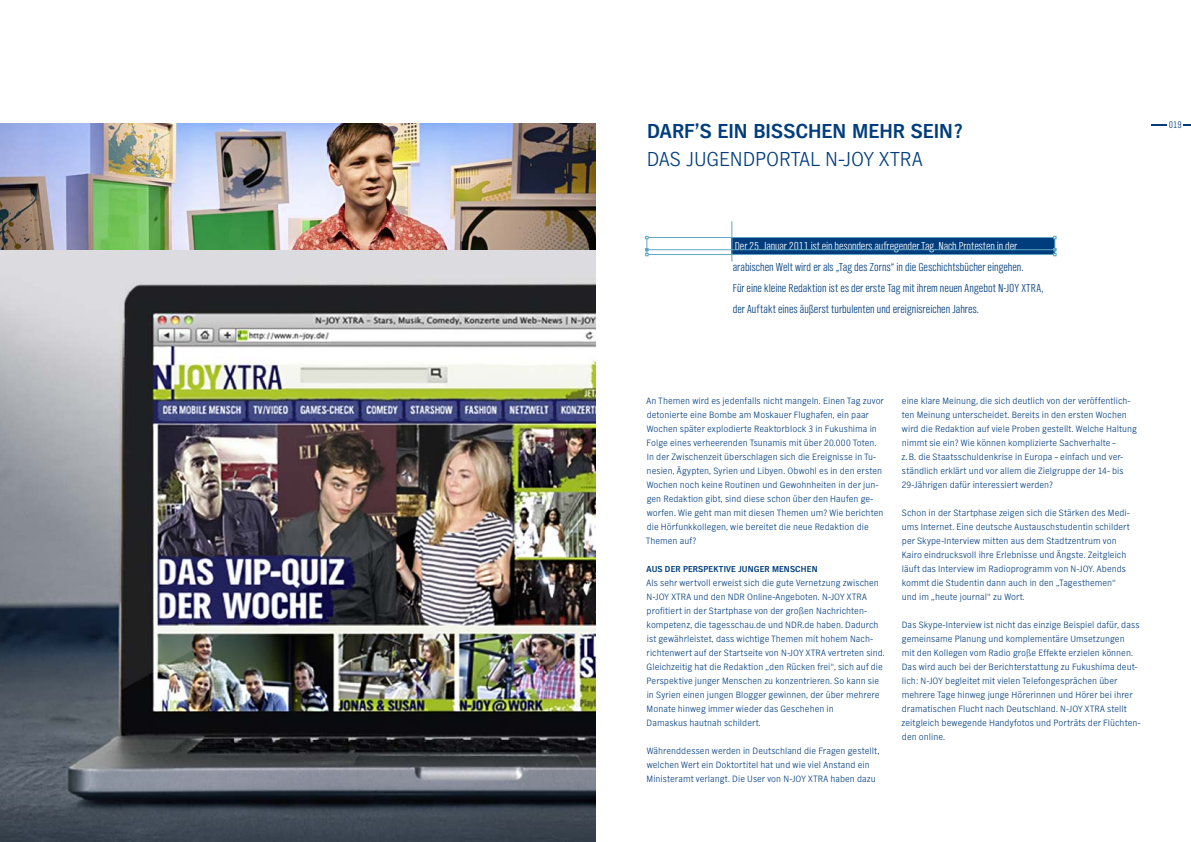
<style>
.page{position:relative;width:1191px;height:842px;background:#fff}
.page>*{position:absolute;margin:0;border:0;box-sizing:border-box;transform-origin:0 0}
.t1{font:700 21px "NDR Sans";color:#013d7d}
.t2{font:300 21px "NDR Sans";letter-spacing:-.005em;color:#013d7d}
.t3{font:300 12px/21px "NDR Sans Cond";color:#013d7d}
.t4{font:300 12px "NDR Sans Cond";letter-spacing:-.01em;color:#fff}
.t5{font:300 10px "NDR Sans Cond";color:#013d7d}
.t6{font:300 9.5px/14px "NDR Sans";letter-spacing:.005em;color:#013d7d}
.t7{font:700 9px "NDR Sans";letter-spacing:.015em;color:#013d7d}
</style>
<div class="page">
<img style="left:0;top:250px;width:595px;height:592px">
<div style="left:731px;top:237px;width:323px;height:18px;background:#013d7d"></div>
<hr style="left:731px;top:221px;width:1px;height:41px;background:#5ea7c4">
<div style="left:646px;top:237px;width:409px;height:18px;border:1px solid #5ea7c4"></div>
<hr style="left:646px;top:249px;width:409px;height:1px;background:#5ea7c4">
<svg style="left:645px;top:248px;width:3px;height:8px"></svg>
<svg style="left:1053px;top:248px;width:3px;height:8px"></svg>
<svg style="left:1151px;top:124px;width:16px;height:2px"></svg>
<svg style="left:1183px;top:124px;width:8px;height:2px"></svg>
<img style="left:0;top:124px;width:595px;height:126px">
<h1 class="t1" style="left:647px;top:119px;width:317px">DARF’S EIN BISSCHEN MEHR SEIN?</h1>
<h1 class="t2" style="left:647px;top:147px;width:60px">Das Jugendportal</h1>
<h1 class="t2" style="left:825px;top:147px;width:99px">N-JOY XTRA</h1>
<p class="t4" style="left:735px;top:239px;width:284px">Der 25. Januar 2011 ist ein besonders aufregender Tag. Nach Protesten in der</p>
<p class="t3" style="left:733px;top:256px;width:312px">arabischen Welt wird er als „Tag des Zorns“ in die Geschichtsbücher eingehen.<br>Für eine kleine Redaktion ist es der erste Tag mit ihrem neuen Angebot N-JOY XTRA, der Auftakt eines äußerst turbulenten und ereignisreichen Jahres.</p>
<p class="t5" style="left:1169px;top:119px;width:14px">019</p>
<p class="t6" style="left:646px;top:393px;width:239px">An Themen wird es jedenfalls nicht mangeln. Einen Tag zuvor detonierte eine Bombe am Moskauer Flughafen, ein paar Wochen später explodierte Reaktorblock 3 in Fukushima in Folge eines verheerenden Tsunamis mit über 20.000 Toten.<br>In der Zwischenzeit überschlagen sich die Ereignisse in Tu&shy;nesien, Ägypten, Syrien und Libyen. Obwohl es in den ersten Wochen noch keine Routinen und Gewohnheiten in der jun&shy;gen Redaktion gibt, sind diese schon über den Haufen ge&shy;worfen. Wie geht man mit diesen Themen um? Wie berichten die Hörfunkkollegen, wie bereitet die neue Redaktion die Themen auf?</p>
<p class="t7" style="left:646px;top:564px;width:172px">AUS DER PERSPEKTIVE JUNGER MENSCHEN</p>
<p class="t6" style="left:646px;top:575px;width:240px">Als sehr wertvoll erweist sich die gute Vernetzung zwischen N-JOY XTRA und den NDR Online-Angeboten. N-JOY XTRA profitiert in der Startphase von der großen Nachrichten&shy;kompetenz, die tagesschau.de und NDR.de haben. Dadurch ist gewährleistet, dass wichtige Themen mit hohem Nach&shy;richtenwert auf der Startseite von N-JOY XTRA vertreten sind.<br>Gleichzeitig hat die Redaktion „den Rücken frei“, sich auf die Perspektive junger Menschen zu konzentrieren. So kann sie in Syrien einen jungen Blogger gewinnen, der über mehrere Monate hinweg immer wieder das Geschehen in<br>Damaskus hautnah schildert.</p>
<p class="t6" style="left:646px;top:743px;width:234px">Währenddessen werden in Deutschland die Fragen gestellt, welchen Wert ein Doktortitel hat und wie viel Anstand ein<br>Ministeramt verlangt. Die User von N-JOY XTRA haben dazu</p>
<p class="t6" style="left:901px;top:393px;width:237px">eine klare Meinung, die sich deutlich von der veröffentlich&shy;ten Meinung unterscheidet. Bereits in den ersten Wochen wird die Redaktion auf viele Proben gestellt. Welche Haltung nimmt sie ein? Wie können komplizierte Sachverhalte –<br>z.B. die Staatsschuldenkrise in Europa – einfach und ver&shy;ständlich erklärt und vor allem die Zielgruppe der 14- bis 29-Jährigen dafür interessiert werden?</p>
<p class="t6" style="left:902px;top:506px;width:229px">Schon in der Startphase zeigen sich die Stärken des Medi&shy;ums Internet. Eine deutsche Austauschstudentin schildert per Skype-Interview mitten aus dem Stadtzentrum von Kairo eindrucksvoll ihre Erlebnisse und Ängste. Zeitgleich läuft das Interview im Radioprogramm von N-JOY. Abends kommt die Studentin dann auch in den „Tagesthemen“ und im „heute journal“ zu Wort.</p>
<p class="t6" style="left:901px;top:618px;width:240px">Das Skype-Interview ist nicht das einzige Beispiel dafür, dass gemeinsame Planung und komplementäre Umsetzungen<br>mit den Kollegen vom Radio große Effekte erzielen können.<br>Das wird auch bei der Berichterstattung zu Fukushima deut&shy;lich: N-JOY begleitet mit vielen Telefongesprächen über mehrere Tage hinweg junge Hörerinnen und Hörer bei ihrer dramatischen Flucht nach Deutschland. N-JOY XTRA stellt zeitgleich bewegende Handyfotos und Porträts der Flüchten&shy;den online.</p>
</div>
